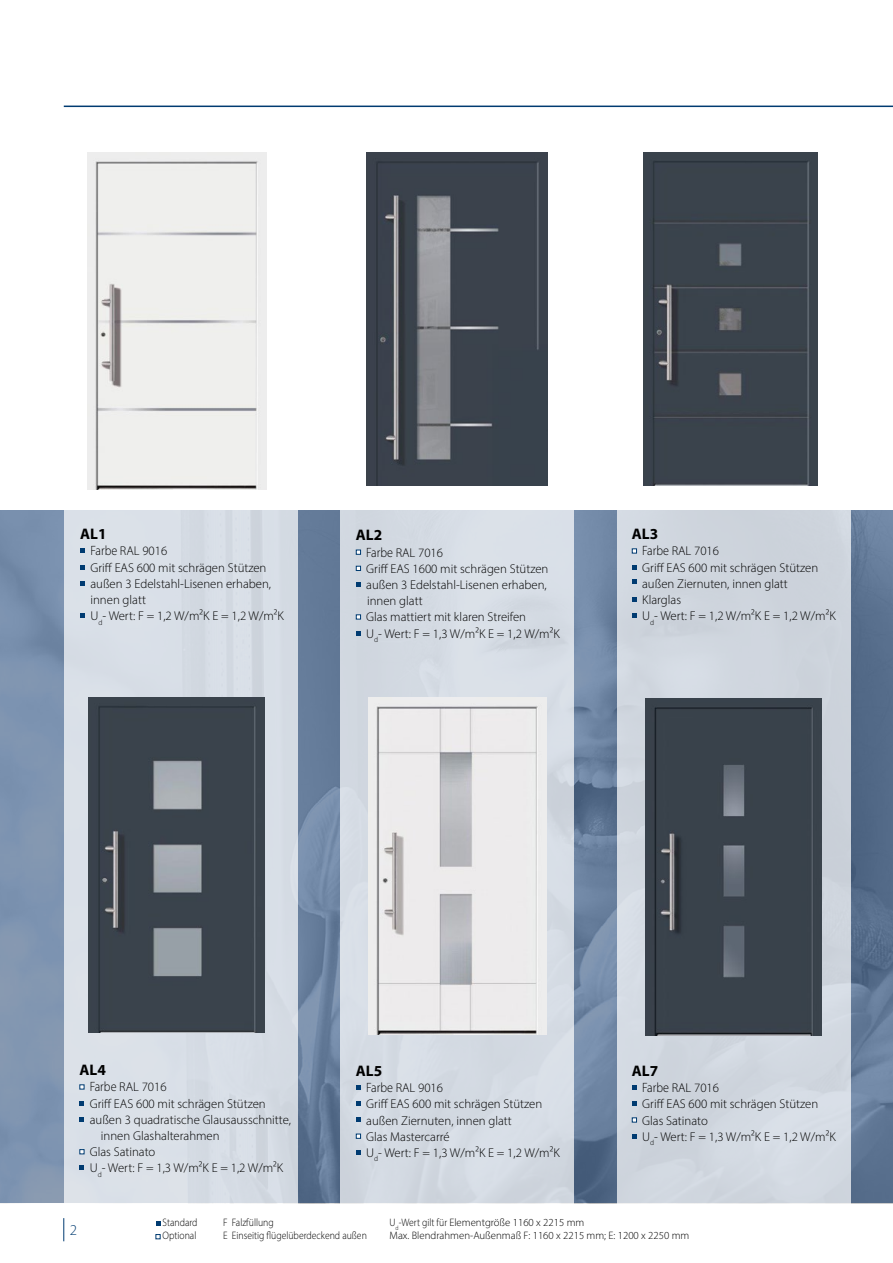
<style>
.page{position:relative;width:893px;height:1263px;background:#fff}
.page>*{position:absolute;margin:0;border:0;box-sizing:border-box;transform-origin:0 0}
.t1{font:700 15.3px "Myriad Pro";color:#000}
.t2{font:300 15px "Myriad Pro";color:#003b71}
.t3{font:300 12.75px/16.2px "Myriad Pro";color:#000}
.t4{font:300 10.8px/12.9px "Myriad Pro";color:#000;scale:.9 1}
.s1{font-size:13.5px}
</style>
<div class="page">
<img style="left:0;top:510px;width:893px;height:693px">
<svg style="left:64px;top:489px;width:234px;height:715px;background:#d8dee6"></svg>
<svg style="left:341px;top:152px;width:233px;height:1052px;fill:#d7dde6"></svg>
<div style="left:617px;top:510px;width:233px;height:694px;background:#cfd6de"></div>
<hr style="left:64px;top:106px;width:829px;height:1px;background:#003b71">
<svg style="left:63px;top:1218px;width:1px;height:23px"></svg>
<svg style="left:80px;top:548px;width:5px;height:5px"></svg>
<svg style="left:80px;top:565px;width:5px;height:5px"></svg>
<svg style="left:80px;top:581px;width:5px;height:5px"></svg>
<svg style="left:80px;top:613px;width:5px;height:5px"></svg>
<svg style="left:356px;top:550px;width:5px;height:5px"></svg>
<svg style="left:356px;top:566px;width:5px;height:5px"></svg>
<svg style="left:356px;top:582px;width:5px;height:5px"></svg>
<svg style="left:356px;top:614px;width:5px;height:5px"></svg>
<svg style="left:356px;top:631px;width:5px;height:5px"></svg>
<svg style="left:632px;top:548px;width:5px;height:5px"></svg>
<svg style="left:632px;top:565px;width:5px;height:5px"></svg>
<svg style="left:632px;top:578px;width:5px;height:5px"></svg>
<svg style="left:632px;top:597px;width:5px;height:5px"></svg>
<svg style="left:632px;top:613px;width:5px;height:5px"></svg>
<svg style="left:79px;top:1084px;width:5px;height:5px"></svg>
<svg style="left:79px;top:1101px;width:5px;height:5px"></svg>
<svg style="left:79px;top:1117px;width:5px;height:5px"></svg>
<svg style="left:79px;top:1149px;width:5px;height:5px"></svg>
<svg style="left:79px;top:1165px;width:5px;height:5px"></svg>
<svg style="left:356px;top:1085px;width:5px;height:5px"></svg>
<svg style="left:356px;top:1101px;width:5px;height:5px"></svg>
<svg style="left:356px;top:1117px;width:5px;height:5px"></svg>
<svg style="left:356px;top:1134px;width:5px;height:5px"></svg>
<svg style="left:356px;top:1150px;width:5px;height:5px"></svg>
<svg style="left:632px;top:1085px;width:5px;height:5px"></svg>
<svg style="left:632px;top:1101px;width:5px;height:5px"></svg>
<svg style="left:632px;top:1117px;width:5px;height:5px"></svg>
<svg style="left:632px;top:1134px;width:5px;height:5px"></svg>
<svg style="left:156px;top:1221px;width:5px;height:5px"></svg>
<svg style="left:156px;top:1234px;width:5px;height:5px"></svg>
<img style="left:89px;top:697px;width:175px;height:336px">
<img style="left:368px;top:697px;width:179px;height:337px">
<img style="left:645px;top:698px;width:177px;height:337px">
<img style="left:87px;top:152px;width:180px;height:337px">
<img style="left:643px;top:152px;width:175px;height:334px">
<img style="left:367px;top:152px;width:181px;height:333px">
<p class="t1" style="left:80px;top:524px;width:28px">AL1</p>
<p class="t3" style="left:90px;top:543px;width:195px"><span class="s1">Farbe</span> RAL 9016<br>Griff EAS 600 mit schrägen Stützen außen 3 Edelstahl-Lisenen erhaben, innen glatt<br>U<sub>d</sub>- Wert: F = 1,2 W/m²K E = 1,2 W/m²K</p>
<p class="t1" style="left:356px;top:525px;width:28px">AL2</p>
<p class="t3" style="left:366px;top:544px;width:195px"><span class="s1">Farbe</span> RAL 7016<br>Griff EAS 1600 mit schrägen Stützen außen 3 Edelstahl-Lisenen erhaben, innen glatt<br>Glas mattiert mit klaren Streifen<br>U<sub>d</sub>- Wert: F = 1,3 W/m²K E = 1,2 W/m²K</p>
<p class="t1" style="left:632px;top:524px;width:28px">AL3</p>
<p class="t3" style="left:642px;top:543px;width:195px"><span class="s1">Farbe</span> RAL 7016<br>Griff EAS 600 mit schrägen Stützen außen Ziernuten, innen glatt<br>Klarglas<br>U<sub>d</sub>- Wert: F = 1,2 W/m²K E = 1,2 W/m²K</p>
<p class="t1" style="left:79px;top:1060px;width:28px">AL4</p>
<p class="t3" style="left:90px;top:1079px;width:78px"><span class="s1">Farbe</span> RAL 7016</p>
<p class="t3" style="left:90px;top:1095px;width:177px">Griff EAS 600 mit schrägen Stützen</p>
<p class="t3" style="left:90px;top:1111px;width:203px">außen 3 quadratische Glausausschnitte,</p>
<p class="t3" style="left:101px;top:1127px;width:120px">innen Glashalterahmen</p>
<p class="t3" style="left:90px;top:1144px;width:67px">Glas Satinato</p>
<p class="t3" style="left:90px;top:1160px;width:195px">U<sub>d</sub>- Wert: F = 1,3 W/m²K E = 1,2 W/m²K</p>
<p class="t1" style="left:356px;top:1061px;width:28px">AL5</p>
<p class="t3" style="left:366px;top:1079px;width:195px"><span class="s1">Farbe</span> RAL 9016<br>Griff EAS 600 mit schrägen Stützen außen Ziernuten, innen glatt<br>Glas Mastercarré<br>U<sub>d</sub>- Wert: F = 1,3 W/m²K E = 1,2 W/m²K</p>
<p class="t1" style="left:632px;top:1061px;width:28px">AL7</p>
<p class="t3" style="left:642px;top:1079px;width:195px"><span class="s1">Farbe</span> RAL 7016<br>Griff EAS 600 mit schrägen Stützen<br>Glas Satinato<br>U<sub>d</sub>- Wert: F = 1,3 W/m²K E = 1,2 W/m²K</p>
<p class="t2" style="left:70px;top:1221px;width:9px">2</p>
<p class="t4" style="left:389px;top:1216px;width:335px">U<sub>d</sub>-Wert gilt für Elementgröße 1160 x 2215 mm<br>Max. Blendrahmen-Außenmaß F: 1160 x 2215 mm; E: 1200 x 2250 mm</p>
<p class="t4" style="left:163px;top:1216px;width:40px">Standard<br>Optional</p>
<p class="t4" style="left:223px;top:1216px;width:161px">F Falzfüllung<br>E Einseitig flügelüberdeckend außen</p>
</div>
